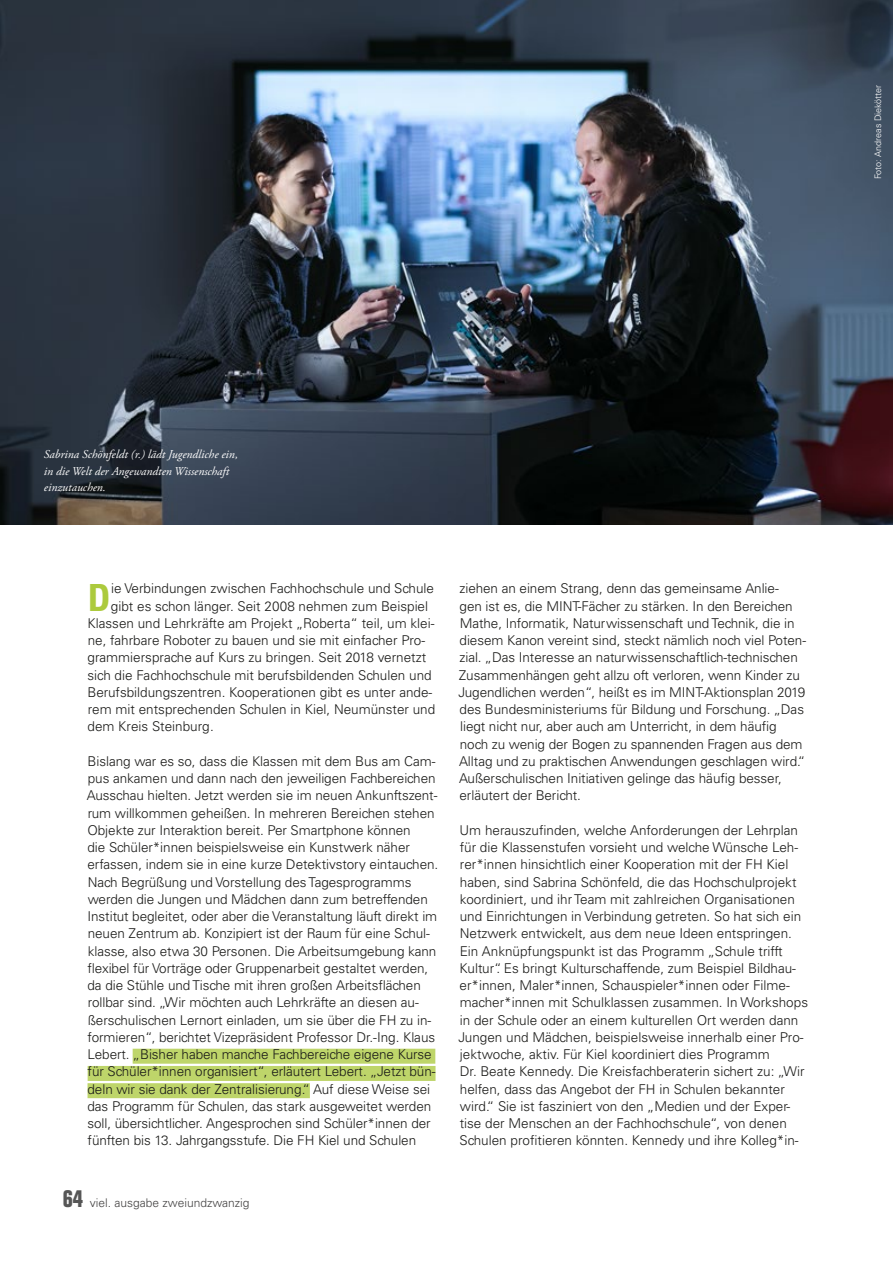
<style>
.page{position:relative;width:893px;height:1263px;background:#fff}
.page>*{position:absolute;margin:0;border:0;box-sizing:border-box;transform-origin:0 0}
._06_Initial_Fließtex{font:700 condensed 37.35px "Univers LT Std";color:#acca3d}
._05_Inhalt_Fließtext{font:300 13.5px/17.2px "Univers LT Std";letter-spacing:-.005em;color:#1a1a18}
._06_Initial_Fließtex-2{font:300 13.5px "Univers LT Std";color:#1a1a18}
._15_BUs_li{font:italic 12px/16.5px "Adobe Garamond Pro";color:#fff}
.t1{font:300 12px "Univers LT Std";color:#444343}
.P_Autor{font:300 9px "Univers LT Std";color:#fff}
.s1{font-family:"Folio";font-weight:700;font-stretch:condensed;font-size:24px;color:#565656}
</style>
<div class="page">
<div style="left:133px;top:1049px;width:302px;height:15px;background:#bed56a"></div>
<div style="left:88px;top:1066px;width:348px;height:15px;background:#bed56a"></div>
<div style="left:88px;top:1083px;width:222px;height:15px;background:#bed56a"></div>
<img style="left:0;top:0;width:893px;height:524px">
<p class="P_Autor" style="left:872px;top:179px;width:96px;rotate:-90deg">Foto: Andreas Diekötter</p>
<p class="_15_BUs_li" style="left:44px;top:446px;width:196px">Sabrina Schönfeldt (r.) lädt Jugendliche ein, in die Welt der Angewandten Wissenschaft einzutauchen.</p>
<p class="_06_Initial_Fließtex" style="left:88px;top:574px;width:24px">D</p>
<p class="_06_Initial_Fließtex-2" style="left:111px;top:580px;width:324px">ie Verbindungen zwischen Fachhochschule und Schule</p>
<p class="_06_Initial_Fließtex-2" style="left:111px;top:598px;width:319px">gibt es schon länger. Seit 2008 nehmen zum Beispiel</p>
<p class="_06_Initial_Fließtex-2" style="left:88px;top:615px;width:348px">Klassen und Lehrkräfte am Projekt „Roberta“ teil, um klei-</p>
<p class="_06_Initial_Fließtex-2" style="left:88px;top:632px;width:339px">ne, fahrbare Roboter zu bauen und sie mit einfacher Pro-</p>
<p class="_06_Initial_Fließtex-2" style="left:88px;top:649px;width:340px">grammiersprache auf Kurs zu bringen. Seit 2018 vernetzt</p>
<p class="_06_Initial_Fließtex-2" style="left:88px;top:667px;width:346px">sich die Fachhochschule mit berufsbildenden Schulen und</p>
<p class="_06_Initial_Fließtex-2" style="left:88px;top:684px;width:346px">Berufsbildungszentren. Kooperationen gibt es unter ande-</p>
<p class="_06_Initial_Fließtex-2" style="left:88px;top:701px;width:349px">rem mit entsprechenden Schulen in Kiel, Neumünster und</p>
<p class="_06_Initial_Fließtex-2" style="left:88px;top:718px;width:128px">dem Kreis Steinburg.</p>
<p class="_05_Inhalt_Fließtext" style="left:87px;top:752px;width:353px">Bislang war es so, dass die Klassen mit dem Bus am Cam&shy;pus ankamen und dann nach den jeweiligen Fachbereichen Ausschau hielten. Jetzt werden sie im neuen Ankunftszent&shy;rum willkommen geheißen. In mehreren Bereichen stehen Objekte zur Interaktion bereit. Per Smartphone können<br>die Schüler*innen beispielsweise ein Kunstwerk näher erfassen, indem sie in eine kurze Detektivstory eintauchen.<br>Nach Begrüßung und Vorstellung des Tagesprogramms werden die Jungen und Mädchen dann zum betreffenden Institut begleitet, oder aber die Veranstaltung läuft direkt im neuen Zentrum ab. Konzipiert ist der Raum für eine Schul&shy;klasse, also etwa 30 Personen. Die Arbeitsumgebung kann flexibel für Vorträge oder Gruppenarbeit gestaltet werden, da die Stühle und Tische mit ihren großen Arbeitsflächen rollbar sind. „Wir möchten auch Lehrkräfte an diesen au&shy;ßerschulischen Lernort einladen, um sie über die FH zu in&shy;formieren“, berichtet Vizepräsident Professor Dr.-Ing. Klaus Lebert. „Bisher haben manche Fachbereiche eigene Kurse für Schüler*innen organisiert“, erläutert Lebert. „Jetzt bün&shy;deln wir sie dank der Zentralisierung.“ Auf diese Weise sei das Programm für Schulen, das stark ausgeweitet werden soll, übersichtlicher. Angesprochen sind Schüler*innen der fünften bis 13. Jahrgangsstufe. Die FH Kiel und Schulen</p>
<p class="t1" style="left:63px;top:1196px;width:188px"><span class="s1">64</span> viel. ausgabe zweiundzwanzig</p>
<p class="_05_Inhalt_Fließtext" style="left:458px;top:580px;width:349px">ziehen an einem Strang, denn das gemeinsame Anlie-<br>gen ist es, die MINT-Fächer zu stärken. In den Bereichen Mathe, Informatik, Naturwissenschaft und Technik, die in diesem Kanon vereint sind, steckt nämlich noch viel Poten&shy;zial. „Das Interesse an naturwissenschaftlich-technischen Zusammenhängen geht allzu oft verloren, wenn Kinder zu Jugendlichen werden“, heißt es im MINT-Aktionsplan 2019 des Bundesministeriums für Bildung und Forschung. „Das liegt nicht nur, aber auch am Unterricht, in dem häufig noch zu wenig der Bogen zu spannenden Fragen aus dem Alltag und zu praktischen Anwendungen geschlagen wird.“ Außerschulischen Initiativen gelinge das häufig besser, erläutert der Bericht.</p>
<p class="_05_Inhalt_Fließtext" style="left:459px;top:821px;width:343px">Um herauszufinden, welche Anforderungen der Lehrplan für die Klassenstufen vorsieht und welche Wünsche Leh&shy;rer*innen hinsichtlich einer Kooperation mit der FH Kiel haben, sind Sabrina Schönfeld, die das Hochschulprojekt koordiniert, und ihr Team mit zahlreichen Organisationen und Einrichtungen in Verbindung getreten. So hat sich ein Netzwerk entwickelt, aus dem neue Ideen entspringen.</p>
<p class="_05_Inhalt_Fließtext" style="left:458px;top:942px;width:351px">Ein Anknüpfungspunkt ist das Programm „Schule trifft Kultur“. Es bringt Kulturschaffende, zum Beispiel Bildhau&shy;er*innen, Maler*innen, Schauspieler*innen oder Filme&shy;macher*innen mit Schulklassen zusammen. In Workshops in der Schule oder an einem kulturellen Ort werden dann Jungen und Mädchen, beispielsweise innerhalb einer Pro&shy;jektwoche, aktiv. Für Kiel koordiniert dies Programm<br>Dr. Beate Kennedy. Die Kreisfachberaterin sichert zu: „Wir helfen, dass das Angebot der FH in Schulen bekannter wird.“ Sie ist fasziniert von den „Medien und der Exper&shy;tise der Menschen an der Fachhochschule“, von denen Schulen profitieren könnten. Kennedy und ihre Kolleg*in-</p>
</div>
